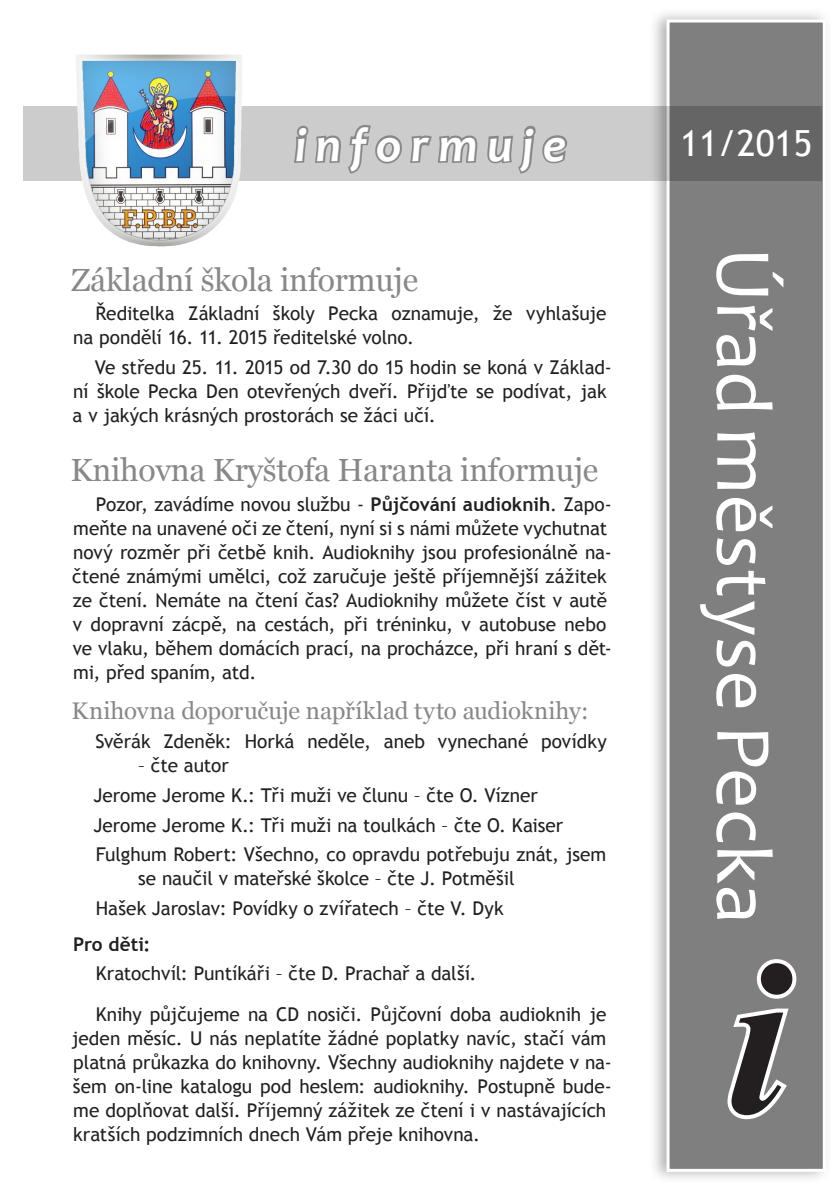
<style>
.page{position:relative;width:840px;height:1191px;background:#fff}
.page>*{position:absolute;margin:0;border:0;box-sizing:border-box;transform-origin:0 0}
.t1{font:italic 700 220px "Times New Roman";color:#231f20}
.t2{font:80px "Candara";color:#fff}
.t3{font:italic 700 48px "Candara";letter-spacing:.195em;color:#fff}
.t4{font:36px "Trebuchet MS";color:#fff}
.Nadpis_1{font:32px "Georgia";letter-spacing:-.01em;color:#888}
.Nadpis_2{font:24px "Georgia";letter-spacing:-.005em;color:#888}
.t5{font:19px/24px "Trebuchet MS";letter-spacing:-.005em;color:#231f20}
.t6{font:700 19px "Trebuchet MS";letter-spacing:.005em;color:#231f20}
.s1{font-weight:700}
</style>
<div class="page">
<div style="left:24px;top:106px;width:797px;height:74px;background:#ccc"></div>
<div style="left:648px;top:7px;width:183px;height:1177px;background:#999;opacity:.75"></div>
<div style="left:666px;top:19px;width:159px;height:1152px;background:#7f7f7f;border:3px solid #fff"></div>
<svg style="left:294px;top:125px;width:184px;height:49px"></svg>
<svg style="left:487px;top:125px;width:80px;height:49px"></svg>
<svg style="left:727px;top:959px;width:70px;height:161px"></svg>
<img style="left:72px;top:54px;width:173px;height:193px">
<p class="t3" style="left:294px;top:115px;width:272px">informuje</p>
<p class="t4" style="left:679px;top:122px;width:134px">11/2015</p>
<p class="Nadpis_1" style="left:71px;top:260px;width:348px">Základní škola informuje</p>
<p class="t5" style="left:73px;top:302px;width:534px;text-indent:22px">Ředitelka Základní školy Pecka oznamuje, že vyhlašuje na pondělí 16. 11. 2015 ředitelské volno.</p>
<p class="t5" style="left:73px;top:356px;width:540px;text-indent:22px">Ve středu 25. 11. 2015 od 7.30 do 15 hodin se koná v Základ&shy;ní škole Pecka Den otevřených dveří. Přijďte se podívat, jak a v jakých krásných prostorách se žáci učí.</p>
<p class="Nadpis_1" style="left:70px;top:450px;width:529px">Knihovna Kryštofa Haranta informuje</p>
<p class="t5" style="left:72px;top:492px;width:540px;text-indent:24px">Pozor, zavádíme novou službu - <span class="s1">Půjčování audioknih</span>. Zapo&shy;meňte na unavené oči ze čtení, nyní si s námi můžete vychutnat nový rozměr při četbě knih. Audioknihy jsou profesionálně na&shy;čtené známými umělci, což zaručuje ještě příjemnější zážitek ze čtení. Nemáte na čtení čas? Audioknihy můžete číst v autě v dopravní zácpě, na cestách, při tréninku, v autobuse nebo ve vlaku, během domácích prací, na procházce, při hraní s dět&shy;mi, před spaním, atd.</p>
<p class="Nadpis_2" style="left:72px;top:696px;width:518px">Knihovna doporučuje například tyto audioknihy:</p>
<p class="t5" style="left:96px;top:730px;width:512px">Svěrák Zdeněk: Horká neděle, aneb vynechané povídky</p>
<p class="t5" style="left:138px;top:754px;width:92px">– čte autor</p>
<p class="t5" style="left:93px;top:783px;width:445px">Jerome Jerome K.: Tři muži ve člunu – čte O. Vízner</p>
<p class="t5" style="left:93px;top:813px;width:471px">Jerome Jerome K.: Tři muži na toulkách – čte O. Kaiser</p>
<p class="t5" style="left:138px;top:843px;width:469px;text-indent:-42px">Fulghum Robert: Všechno, co opravdu potřebuju znát, jsem se naučil v mateřské školce – čte J. Potměšil</p>
<p class="t5" style="left:96px;top:896px;width:409px">Hašek Jaroslav: Povídky o zvířatech – čte V. Dyk</p>
<p class="t6" style="left:73px;top:932px;width:79px">Pro děti:</p>
<p class="t5" style="left:96px;top:961px;width:382px">Kratochvíl: Puntíkáři – čte D. Prachař a další.</p>
<p class="t5" style="left:72px;top:1002px;width:541px;text-indent:24px">Knihy půjčujeme na CD nosiči. Půjčovní doba audioknih je jeden měsíc. U nás neplatíte žádné poplatky navíc, stačí vám platná průkazka do knihovny. Všechny audioknihy najdete v na&shy;šem on-line katalogu pod heslem: audioknihy. Postupně bude&shy;me doplňovat další. Příjemný zážitek ze čtení i v nastávajících kratších podzimních dnech Vám přeje knihovna.</p>
<p class="t2" style="left:793px;top:247px;width:678px;rotate:90deg">Úřad městyse Pecka</p>
<p class="t1" style="left:726px;top:885px;width:63px">i</p>
</div>
